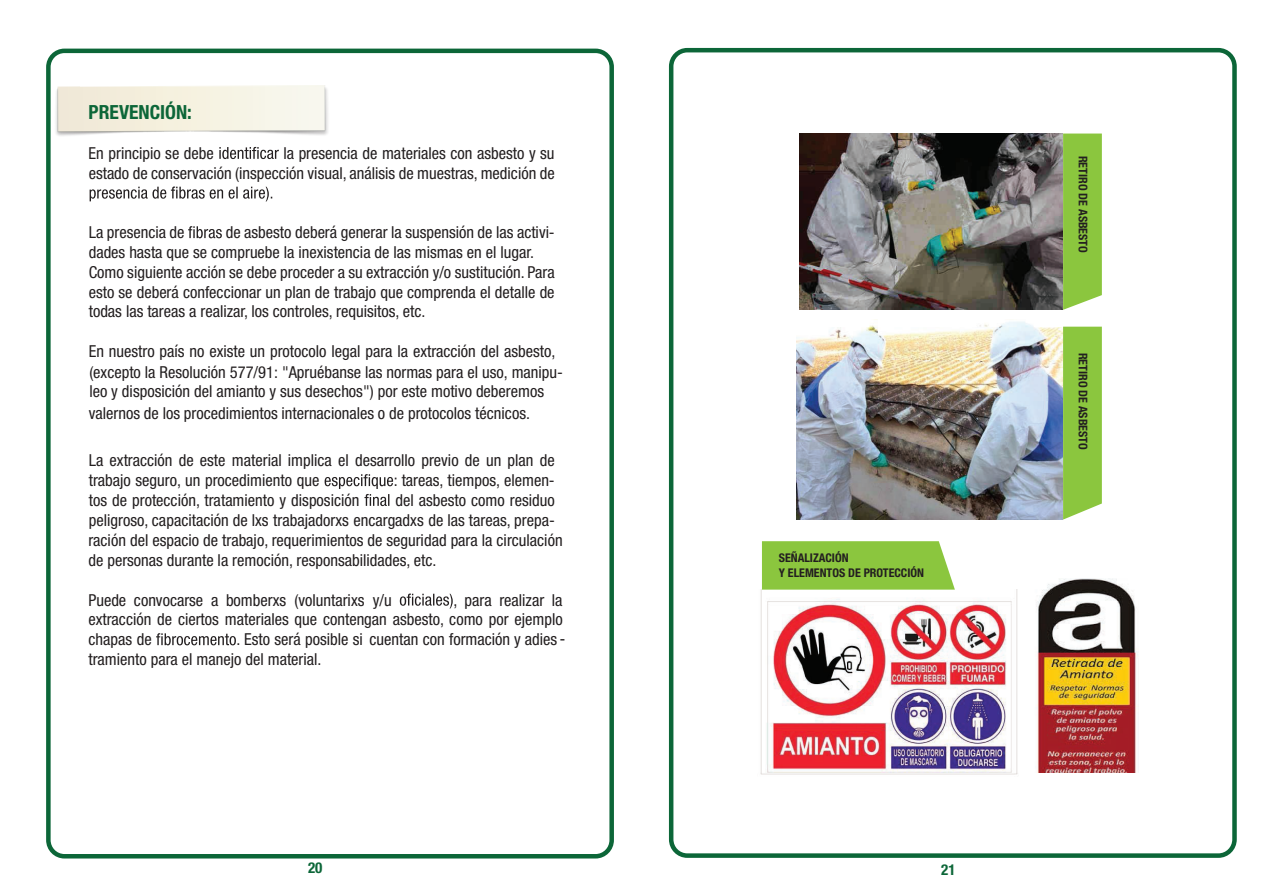
<style>
.page{position:relative;width:1265px;height:895px;background:#fff}
.page>*{position:absolute;margin:0;border:0;box-sizing:border-box;transform-origin:0 0}
.t1{font:700 condensed 19.5px "Helvetica Neue LT Std";color:#0c6638}
.t2{font:condensed 16.5px/19.8px "Helvetica Neue LT Std";color:#231f20}
.t3{font:700 condensed 15px "Helvetica Neue LT Std";color:#0c6638}
.t4{font:700 condensed 12px/14.4px "Helvetica Neue LT Std";color:#231f20}
.s1{font-family:"Helvetica LT Std"}
</style>
<div class="page">
<img style="left:799px;top:133px;width:263px;height:176px">
<svg style="left:1063px;top:133px;width:38px;height:177px;background:#90c847"></svg>
<svg style="left:1063px;top:326px;width:38px;height:193px;background:#90c846"></svg>
<div style="left:669px;top:48px;width:567px;height:809px;border:4px solid #0c6638;border-radius:16px"></div>
<div style="left:46px;top:49px;width:568px;height:809px;border:4px solid #0c6638;border-radius:16px"></div>
<svg style="left:400px;top:593px;width:53px;height:15px"></svg>
<svg style="left:156px;top:633px;width:80px;height:12px"></svg>
<img style="left:796px;top:319px;width:266px;height:200px">
<img style="left:760px;top:590px;width:258px;height:185px">
<img style="left:1036px;top:578px;width:102px;height:194px">
<div style="left:762px;top:541px;width:192px;height:48px;background:#8bc63e"></div>
<img style="left:56px;top:85px;width:272px;height:51px">
<svg style="left:219px;top:147px;width:60px;height:12px"></svg>
<svg style="left:90px;top:186px;width:182px;height:15px"></svg>
<svg style="left:188px;top:226px;width:34px;height:12px"></svg>
<svg style="left:324px;top:474px;width:69px;height:32px"></svg>
<p class="t1" style="left:89px;top:100px;width:105px">PREVENCIÓN:</p>
<p class="t2" style="left:89px;top:143px;width:127px">En principio se debe</p>
<p class="t2" style="left:89px;top:143px;width:467px;text-align:right">la presencia de materiales con asbesto y su<br>estado de conservación (inspección visual, análisis de muestras, medición de</p>
<p class="t2" style="left:89px;top:222px;width:467px;text-indent:137px">de asbesto deberá generar la suspensión de las activi&shy;dades hasta que se compruebe la inexistencia de las mismas en el lugar.<br>Como siguiente acción se debe proceder a su extracción y/o sustitución. Para esto se deberá confeccionar un plan de trabajo que comprenda el detalle de todas las tareas a realizar, los controles, requisitos, etc.</p>
<p class="t2" style="left:89px;top:341px;width:476px;line-height:20.2px">En nuestro país no existe un protocolo legal para la extracción del asbesto, (excepto la Resolución 577/91: "Apruébanse las normas para el uso, manipu&shy;leo y disposición del amianto y sus desechos") por este motivo deberemos</p>
<p class="t2" style="left:89px;top:403px;width:442px">valernos de los procedimientos internacionales o de protocolos técnicos.</p>
<p class="t2" style="left:89px;top:450px;width:467px">La extracción de este material implica el desarrollo previo de un plan de trabajo seguro, un procedimiento que</p>
<p class="t2" style="left:89px;top:222px;width:97px">La presencia de</p>
<p class="t2" style="left:393px;top:470px;width:163px">: tareas, tiempos, elemen-</p>
<p class="t2" style="left:89px;top:490px;width:272px">tos de protección, tratamiento y disposición</p>
<p class="t2" style="left:89px;top:490px;width:467px;text-align:right">del asbesto como residuo<br>peligroso, capacitación de lxs trabajadorxs encargadxs de las tareas, prepa-</p>
<p class="t2" style="left:88px;top:530px;width:475px">ración del espacio de trabajo, requerimientos de seguridad para la circulación de personas durante la remoción, responsabilidades, etc.</p>
<p class="t2" style="left:88px;top:589px;width:305px">Puede convocarse a bomberxs (voluntarixs y/u</p>
<p class="t2" style="left:88px;top:589px;width:476px;text-align:justify;text-indent:365px">, para realizar la extracción de ciertos materiales que contengan asbesto, como por ejemplo chapas de</p>
<p class="t2" style="left:88px;top:629px;width:478px;text-indent:148px">. Esto será posible si cuentan con formación y adies <span class="s1">- </span>tramiento para el manejo del material.</p>
<p class="t4" style="left:778px;top:550px;width:147px">SEÑALIZACIÓN<br>Y ELEMENTOS DE PROTECCIÓN</p>
<p class="t3" style="left:308px;top:858px;width:16px">20</p>
<p class="t3" style="left:941px;top:860px;width:16px">21</p>
<p class="t4" style="left:1090px;top:156px;width:99px;rotate:90deg">RETIRO DE ASBESTO</p>
<p class="t4" style="left:1090px;top:352px;width:99px;rotate:90deg">RETIRO DE ASBESTO</p>
</div>
